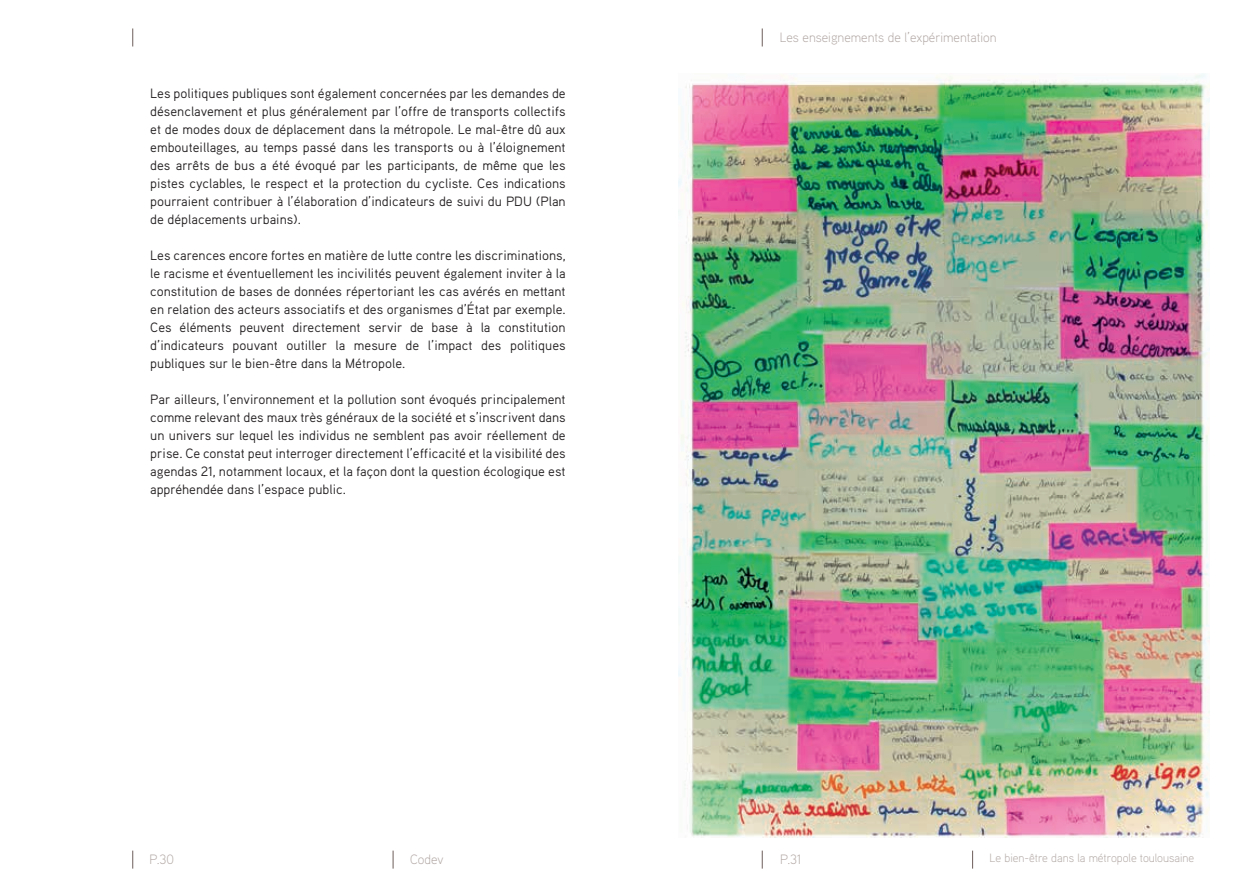
<style>
.page{position:relative;width:1259px;height:893px;background:#fff}
.page>*{position:absolute;margin:0;border:0;box-sizing:border-box;transform-origin:0 0}
.t1{font:13.5px/18px "Aaux Pro";color:#231f20;text-align:justify}
.t2{font:300 13.5px "Aaux Pro";color:#b1a7a4}
.t3{font:300 12px "Aaux Pro";color:#b1a7a4}
</style>
<div class="page">
<svg style="left:762px;top:851px;width:1px;height:18px"></svg>
<svg style="left:762px;top:28px;width:1px;height:18px"></svg>
<svg style="left:972px;top:851px;width:1px;height:18px"></svg>
<svg style="left:393px;top:851px;width:1px;height:18px"></svg>
<svg style="left:132px;top:851px;width:1px;height:18px"></svg>
<svg style="left:132px;top:28px;width:1px;height:18px"></svg>
<img style="left:678px;top:73px;width:531px;height:765px">
<p class="t1" style="left:150px;top:84px;width:417px">Les politiques publiques sont également concernées par les demandes de désenclavement et plus généralement par l’offre de transports collectifs et de modes doux de déplacement dans la métropole. Le mal-être dû aux embouteillages, au temps passé dans les transports ou à l’éloignement des arrêts de bus a été évoqué par les participants, de même que les pistes cyclables, le respect et la protection du cycliste. Ces indications pourraient contribuer à l’élaboration d’indicateurs de suivi du PDU (Plan de déplacements urbains).</p>
<p class="t1" style="left:150px;top:246px;width:417px">Les carences encore fortes en matière de lutte contre les discriminations, le racisme et éventuellement les incivilités peuvent également inviter à la constitution de bases de données répertoriant les cas avérés en mettant en relation des acteurs associatifs et des organismes d’État par exemple.<br>Ces éléments peuvent directement servir de base à la constitution d’indicateurs pouvant outiller la mesure de l’impact des politiques publiques sur le bien-être dans la Métropole.</p>
<p class="t1" style="left:150px;top:390px;width:417px">Par ailleurs, l’environnement et la pollution sont évoqués principalement comme relevant des maux très généraux de la société et s’inscrivent dans un univers sur lequel les individus ne semblent pas avoir réellement de prise. Ce constat peut interroger directement l’efficacité et la visibilité des agendas 21, notamment locaux, et la façon dont la question écologique est appréhendée dans l’espace public.</p>
<p class="t2" style="left:150px;top:850px;width:26px">P.30</p>
<p class="t2" style="left:410px;top:850px;width:35px">Codev</p>
<p class="t2" style="left:780px;top:28px;width:218px">Les enseignements de l’expérimentation</p>
<p class="t2" style="left:780px;top:850px;width:23px">P.31</p>
<p class="t3" style="left:989px;top:850px;width:206px">Le bien-être dans la métropole toulousaine</p>
</div>
